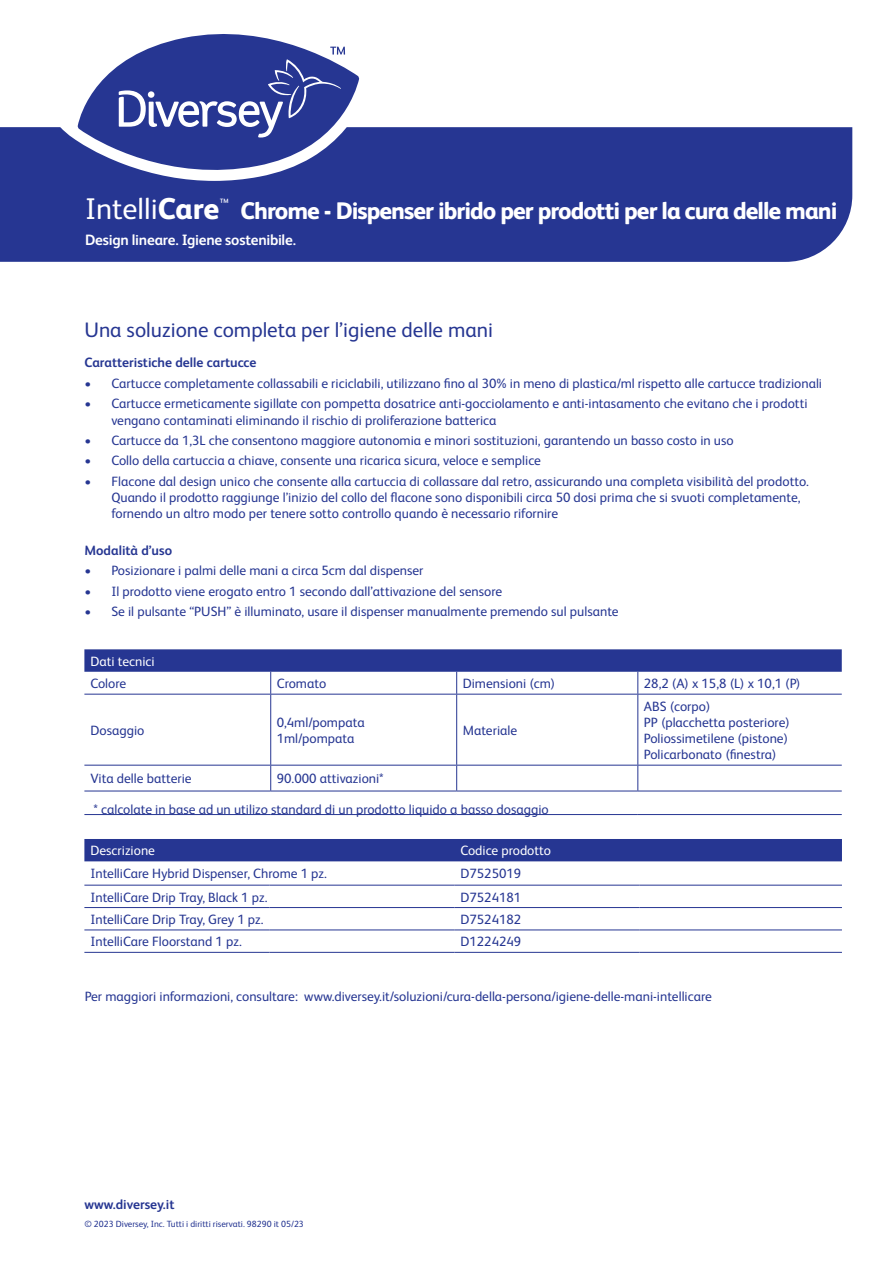
<style>
.page{position:relative;width:893px;height:1263px;background:#fff}
.page>*{position:absolute;margin:0;border:0;box-sizing:border-box;transform-origin:0 0}
.t1{font:800 24px "FS Albert Pro";letter-spacing:-.04em;color:#fff}
.t2{font:21px "FS Albert Pro";color:#263692}
.t3{font:700 15px "FS Albert Pro";letter-spacing:-.02em;color:#fff}
.t4{font:13.5px/16.2px "FS Albert Pro";color:#263692}
.t5{font:700 13.5px "FS Albert Pro";color:#263692}
.t6{font:13.5px "FS Albert Pro";color:#fff}
.t7{font:9px "FS Albert Pro";color:#263692}
.s1{font-weight:400;font-size:30px}
.s2{font-size:30px}
</style>
<div class="page">
<div style="left:0;top:127px;width:852px;height:135px;background:#263692"></div>
<svg style="left:58px;top:78px;width:316px;height:103px"></svg>
<svg style="left:78px;top:34px;width:281px;height:148px;fill:#263692"></svg>
<svg style="left:119px;top:47px;width:226px;height:91px;background:#4a58a4"></svg>
<hr style="left:84px;top:765px;width:187px;height:1px;background:#263692">
<hr style="left:271px;top:765px;width:186px;height:1px;background:#263692">
<hr style="left:457px;top:765px;width:181px;height:1px;background:#263692">
<hr style="left:638px;top:765px;width:204px;height:1px;background:#263692">
<hr style="left:84px;top:791px;width:187px;height:1px;background:#263692">
<hr style="left:271px;top:791px;width:186px;height:1px;background:#263692">
<hr style="left:457px;top:791px;width:181px;height:1px;background:#263692">
<hr style="left:638px;top:791px;width:204px;height:1px;background:#263692">
<hr style="left:84px;top:814px;width:187px;height:1px;background:#263692">
<hr style="left:271px;top:814px;width:186px;height:1px;background:#263692">
<hr style="left:457px;top:814px;width:181px;height:1px;background:#263692">
<hr style="left:638px;top:814px;width:204px;height:1px;background:#263692">
<hr style="left:84px;top:694px;width:187px;height:1px;background:#263692">
<hr style="left:271px;top:694px;width:186px;height:1px;background:#263692">
<hr style="left:457px;top:694px;width:181px;height:1px;background:#263692">
<hr style="left:638px;top:694px;width:204px;height:1px;background:#263692">
<svg style="left:84px;top:649px;width:758px;height:45px"></svg>
<hr style="left:270px;top:694px;width:1px;height:71px;background:#263692">
<hr style="left:456px;top:694px;width:1px;height:71px;background:#263692">
<hr style="left:637px;top:694px;width:1px;height:71px;background:#263692">
<svg style="left:270px;top:765px;width:1px;height:26px"></svg>
<svg style="left:456px;top:765px;width:1px;height:26px"></svg>
<svg style="left:637px;top:765px;width:1px;height:26px"></svg>
<div style="left:84px;top:839px;width:758px;height:22px;background:#263692"></div>
<hr style="left:84px;top:885px;width:185px;height:1px;background:#263692">
<hr style="left:269px;top:885px;width:185px;height:1px;background:#263692">
<hr style="left:454px;top:885px;width:185px;height:1px;background:#263692">
<hr style="left:639px;top:885px;width:203px;height:1px;background:#263692">
<hr style="left:84px;top:907px;width:185px;height:1px;background:#263692">
<hr style="left:269px;top:907px;width:185px;height:1px;background:#263692">
<hr style="left:454px;top:907px;width:185px;height:1px;background:#263692">
<hr style="left:639px;top:907px;width:203px;height:1px;background:#263692">
<hr style="left:84px;top:929px;width:185px;height:1px;background:#263692">
<hr style="left:269px;top:929px;width:185px;height:1px;background:#263692">
<hr style="left:454px;top:929px;width:185px;height:1px;background:#263692">
<hr style="left:639px;top:929px;width:203px;height:1px;background:#263692">
<hr style="left:84px;top:952px;width:185px;height:1px;background:#263692">
<hr style="left:269px;top:952px;width:185px;height:1px;background:#263692">
<hr style="left:454px;top:952px;width:185px;height:1px;background:#263692">
<hr style="left:639px;top:952px;width:203px;height:1px;background:#263692">
<h1 class="t1" style="left:85px;top:192px;width:754px"><span class="s1">Intelli</span><span class="s2">Care</span><sup>™</sup> Chrome - Dispenser ibrido per prodotti per la cura delle mani</h1>
<p class="t3" style="left:85px;top:229px;width:212px">Design lineare. Igiene sostenibile.</p>
<h2 class="t2" style="left:84px;top:315px;width:410px">Una soluzione completa per l’igiene delle mani</h2>
<p class="t5" style="left:84px;top:353px;width:174px">Caratteristiche delle cartucce</p>
<p class="t4" style="left:84px;top:374px;width:739px">• Cartucce completamente collassabili e riciclabili, utilizzano fino al 30% in meno di plastica/ml rispetto alle cartucce tradizionali</p>
<p class="t4" style="left:111px;top:395px;width:698px;text-indent:-27px">• Cartucce ermeticamente sigillate con pompetta dosatrice anti-gocciolamento e anti-intasamento che evitano che i prodotti vengano contaminati eliminando il rischio di proliferazione batterica</p>
<p class="t4" style="left:84px;top:431px;width:651px">• Cartucce da 1,3L che consentono maggiore autonomia e minori sostituzioni, garantendo un basso costo in uso</p>
<p class="t4" style="left:84px;top:452px;width:458px">• Collo della cartuccia a chiave, consente una ricarica sicura, veloce e semplice</p>
<p class="t4" style="left:111px;top:472px;width:699px;text-indent:-27px">• Flacone dal design unico che consente alla cartuccia di collassare dal retro, assicurando una completa visibilità del prodotto.<br>Quando il prodotto raggiunge l’inizio del collo del flacone sono disponibili circa 50 dosi prima che si svuoti completamente, fornendo un altro modo per tenere sotto controllo quando è necessario rifornire</p>
<p class="t5" style="left:84px;top:541px;width:89px">Modalità d’uso</p>
<p class="t4" style="left:84px;top:562px;width:341px">• Posizionare i palmi delle mani a circa 5cm dal dispenser</p>
<p class="t4" style="left:84px;top:582px;width:419px">• Il prodotto viene erogato entro 1 secondo dall’attivazione del sensore</p>
<p class="t4" style="left:84px;top:603px;width:536px">• Se il pulsante “PUSH” è illuminato, usare il dispenser manualmente premendo sul pulsante</p>
<p class="t6" style="left:90px;top:651px;width:66px">Dati tecnici</p>
<p class="t4" style="left:90px;top:674px;width:37px">Colore</p>
<p class="t4" style="left:277px;top:674px;width:51px">Cromato</p>
<p class="t4" style="left:463px;top:674px;width:94px">Dimensioni (cm)</p>
<p class="t4" style="left:644px;top:674px;width:158px">28,2 (A) x 15,8 (L) x 10,1 (P)</p>
<p class="t4" style="left:90px;top:721px;width:55px">Dosaggio</p>
<p class="t4" style="left:277px;top:713px;width:89px">0,4ml/pompata<br>1ml/pompata</p>
<p class="t4" style="left:463px;top:721px;width:56px">Materiale</p>
<p class="t4" style="left:644px;top:697px;width:147px">ABS (corpo)<br>PP (placchetta posteriore)<br>Poliossimetilene (pistone)<br>Policarbonato (finestra)</p>
<p class="t4" style="left:90px;top:769px;width:103px">Vita delle batterie</p>
<p class="t4" style="left:277px;top:769px;width:108px">90.000 attivazioni*</p>
<p class="t4" style="left:94px;top:800px;width:457px">* calcolate in base ad un utilizo standard di un prodotto liquido a basso dosaggio</p>
<p class="t6" style="left:90px;top:841px;width:66px">Descrizione</p>
<p class="t6" style="left:460px;top:841px;width:92px">Codice prodotto</p>
<p class="t4" style="left:90px;top:865px;width:238px">IntelliCare Hybrid Dispenser, Chrome 1 pz.</p>
<p class="t4" style="left:460px;top:865px;width:63px">D7525019</p>
<p class="t4" style="left:90px;top:888px;width:179px">IntelliCare Drip Tray, Black 1 pz.</p>
<p class="t4" style="left:460px;top:888px;width:63px">D7524181</p>
<p class="t4" style="left:90px;top:910px;width:175px">IntelliCare Drip Tray, Grey 1 pz.</p>
<p class="t4" style="left:460px;top:910px;width:63px">D7524182</p>
<p class="t4" style="left:90px;top:933px;width:153px">IntelliCare Floorstand 1 pz.</p>
<p class="t4" style="left:460px;top:933px;width:63px">D1224249</p>
<p class="t4" style="left:85px;top:987px;width:629px">Per maggiori informazioni, consultare: www.diversey.it/soluzioni/cura-della-persona/igiene-delle-mani-intellicare</p>
<p class="t5" style="left:84px;top:1195px;width:92px">www.diversey.it</p>
<p class="t7" style="left:84px;top:1217px;width:221px">© 2023 Diversey, Inc. Tutti i diritti riservati. 98290 it 05/23</p>
</div>
